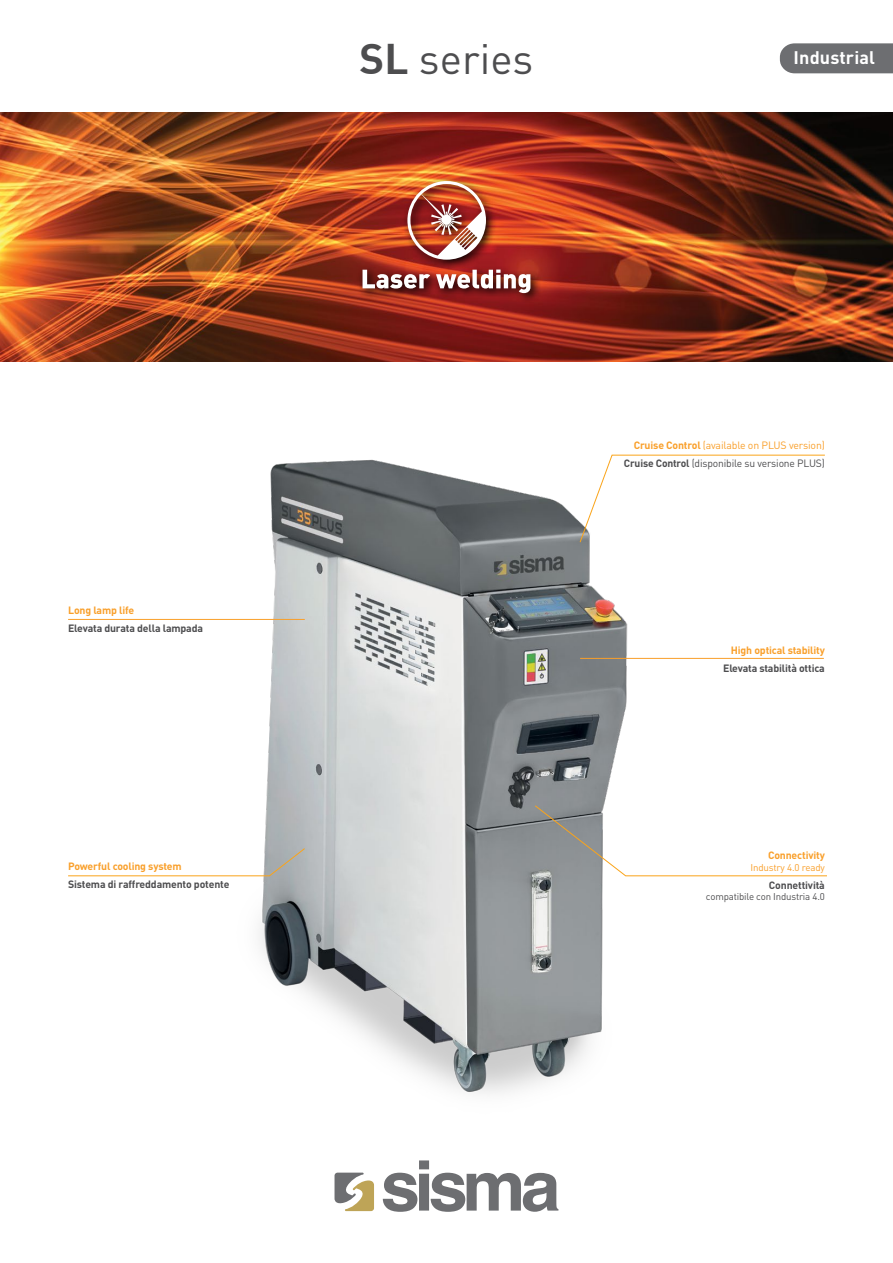
<style>
.page{position:relative;width:893px;height:1263px;background:#fff}
.page>*{position:absolute;margin:0;border:0;box-sizing:border-box;transform-origin:0 0}
.t1{font:42px "DIN";color:#4d4d4f}
.t2{font:700 18px "DIN";letter-spacing:.01em;color:#fff}
.t3{font:700 10.5px "DIN";letter-spacing:-.015em;color:#4d4d4f}
.t4{font:10.5px/18px "DIN";letter-spacing:-.015em;color:#4d4d4f;text-align:right}
.t5{font:700 10.5px "DIN";letter-spacing:-.015em;color:#f99f2a}
.t6{font:9.75px "DIN";letter-spacing:-.015em;color:#4d4d4f}
.t7{font:9.75px "DIN";letter-spacing:-.015em;color:#f99f2a}
.s1{font-family:"DI Nbek";font-weight:700}
.s2{font-weight:700;color:#f99f2a}
.s3{color:#f99f2a}
.s4{font-weight:700}
</style>
<div class="page">
<img style="left:0;top:113px;width:893px;height:248px">
<svg style="left:335px;top:1172px;width:39px;height:39px"></svg>
<svg style="left:383px;top:1160px;width:175px;height:52px"></svg>
<img style="left:236px;top:459px;width:421px;height:635px">
<svg style="left:534px;top:805px;width:293px;height:71px"></svg>
<svg style="left:68px;top:847px;width:238px;height:29px"></svg>
<hr style="left:580px;top:658px;width:244px;height:1px;background:#f99f2a">
<hr style="left:68px;top:619px;width:237px;height:1px;background:#f99f2a">
<div style="left:357px;top:176px;width:184px;height:128px;background:#000;opacity:.95"></div>
<img style="left:407px;top:181px;width:79px;height:79px">
<svg style="left:363px;top:270px;width:167px;height:23px"></svg>
<div style="left:780px;top:43px;width:113px;height:30px;background:#6d6e71"></div>
<svg style="left:579px;top:454px;width:246px;height:89px"></svg>
<h1 class="t1" style="left:359px;top:32px;width:175px"><span class="s1">SL</span> series</h1>
<h2 class="t2" style="left:793px;top:46px;width:83px">Industrial</h2>
<p class="t5" style="left:68px;top:604px;width:67px">Long lamp life</p>
<p class="t3" style="left:68px;top:622px;width:136px">Elevata durata della lampada</p>
<p class="t5" style="left:68px;top:860px;width:115px">Powerful cooling system</p>
<p class="t3" style="left:68px;top:878px;width:163px">Sistema di raffreddamento potente</p>
<p class="t4" style="left:624px;top:436px;width:202px"><span class="s2">Cruise Control</span> <span class="s3">(available on PLUS version)<br></span><span class="s4">Cruise Control</span> (disponibile su versione PLUS)</p>
<p class="t5" style="left:731px;top:643px;width:96px">High optical stability</p>
<p class="t3" style="left:723px;top:661px;width:103px">Elevata stabilità ottica</p>
<p class="t5" style="left:768px;top:848px;width:58px">Connectivity</p>
<p class="t7" style="left:750px;top:861px;width:76px">Industry 4.0 ready</p>
<p class="t3" style="left:769px;top:878px;width:57px">Connettività</p>
<p class="t6" style="left:706px;top:891px;width:120px">compatibile con Industria 4.0</p>
</div>
